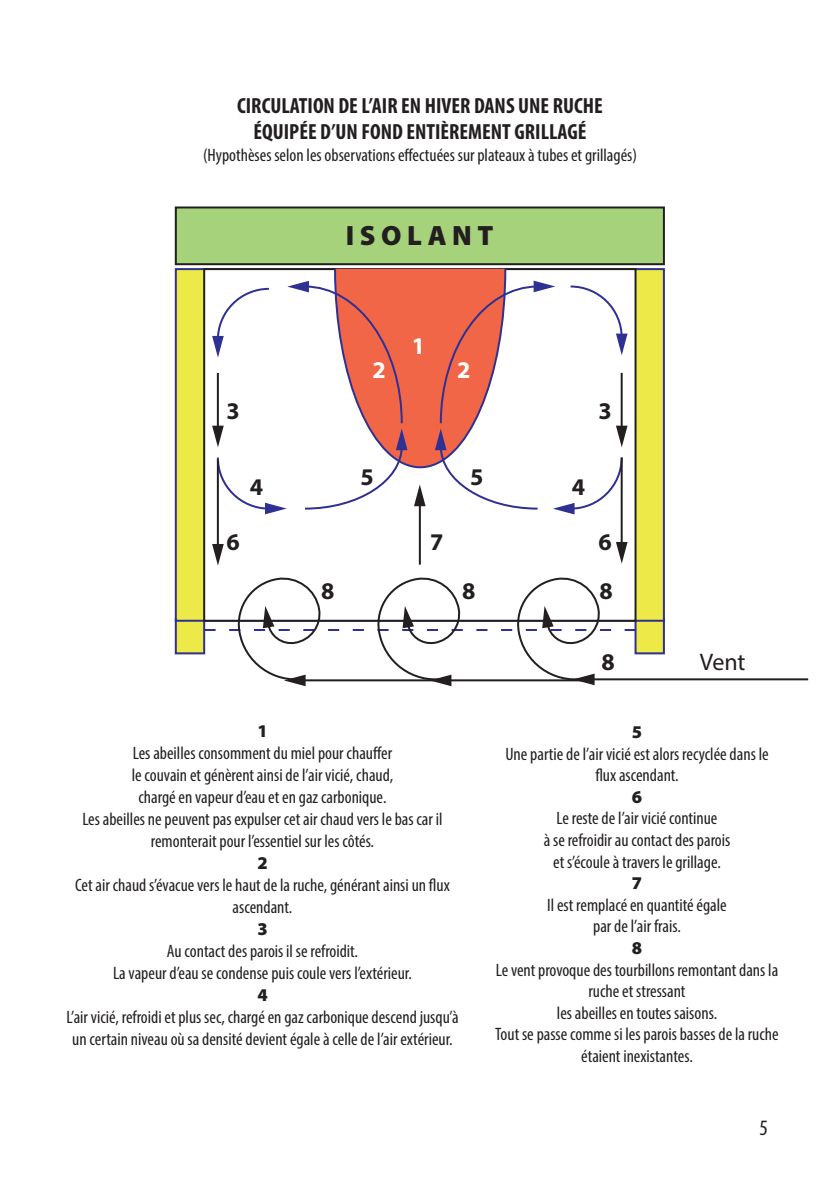
<style>
.page{position:relative;width:840px;height:1191px;background:#fff}
.page>*{position:absolute;margin:0;border:0;box-sizing:border-box;transform-origin:0 0}
.t1{font:900 28px "Myriad Pro";letter-spacing:.2em;color:#231f20}
.t2{font:700 24px "Myriad Pro";color:#231f20}
.t3{font:24px "Myriad Pro";color:#231f20}
.t4{font:700 24px "Myriad Pro";color:#fff}
.t5{font:700 condensed 22px/26.4px "Myriad Pro";color:#231f20;text-align:center}
.t6{font:condensed 22px "Myriad Pro";color:#231f20}
.t7{font:condensed 18px/21.6px "Myriad Pro";color:#231f20;text-align:center}
.t8{font:900 18px "Myriad Pro";color:#231f20}
</style>
<div class="page">
<div style="left:175px;top:618px;width:30px;height:36px;background:#ede948;border:2px solid #2e3092"></div>
<div style="left:634px;top:618px;width:30px;height:36px;background:#ede948;border:2px solid #2e3092"></div>
<svg style="left:204px;top:629px;width:11px;height:2px"></svg>
<svg style="left:352px;top:629px;width:12px;height:2px"></svg>
<svg style="left:624px;top:629px;width:11px;height:2px"></svg>
<svg style="left:476px;top:629px;width:11px;height:2px"></svg>
<div style="left:176px;top:207px;width:487px;height:57px;background:#a6d27c"></div>
<div style="left:175px;top:206px;width:489px;height:59px;border:2px solid #231f20"></div>
<div style="left:175px;top:268px;width:489px;height:354px;background:#ede948;border:2px solid #2e3092"></div>
<div style="left:204px;top:269px;width:431px;height:352px;background:#fff"></div>
<hr style="left:217px;top:459px;width:2px;height:89px;background:#231f20">
<svg style="left:212px;top:544px;width:12px;height:21px"></svg>
<hr style="left:620px;top:457px;width:2px;height:89px;background:#231f20">
<svg style="left:616px;top:542px;width:11px;height:21px"></svg>
<hr style="left:418px;top:502px;width:2px;height:62px;background:#231f20">
<svg style="left:212px;top:268px;width:415px;height:246px"></svg>
<hr style="left:301px;top:679px;width:141px;height:2px;background:#231f20">
<svg style="left:229px;top:577px;width:110px;height:109px"></svg>
<hr style="left:447px;top:679px;width:141px;height:2px;background:#231f20">
<svg style="left:372px;top:577px;width:91px;height:109px"></svg>
<hr style="left:590px;top:678px;width:217px;height:2px;background:#231f20">
<svg style="left:501px;top:577px;width:109px;height:108px"></svg>
<p class="t5" style="left:237px;top:92px;width:367px">CIRCULATION DE L’AIR EN HIVER DANS UNE RUCHE<br>ÉQUIPÉE D’UN FOND ENTIÈREMENT GRILLAGÉ</p>
<p class="t7" style="left:203px;top:144px;width:435px">(Hypothèses selon les observations effectuées sur plateaux à tubes et grillagés)</p>
<h1 class="t1" style="left:345px;top:217px;width:149px">ISOLANT</h1>
<h2 class="t4" style="left:411px;top:330px;width:15px">1</h2>
<h2 class="t4" style="left:372px;top:354px;width:15px">2</h2>
<h2 class="t4" style="left:457px;top:354px;width:15px">2</h2>
<h2 class="t2" style="left:226px;top:395px;width:15px">3</h2>
<h2 class="t2" style="left:598px;top:395px;width:15px">3</h2>
<h2 class="t2" style="left:360px;top:461px;width:15px">5</h2>
<h2 class="t2" style="left:470px;top:461px;width:15px">5</h2>
<h2 class="t2" style="left:250px;top:471px;width:15px">4</h2>
<h2 class="t2" style="left:571px;top:471px;width:15px">4</h2>
<h2 class="t2" style="left:226px;top:526px;width:15px">6</h2>
<h2 class="t2" style="left:430px;top:526px;width:15px">7</h2>
<h2 class="t2" style="left:598px;top:526px;width:15px">6</h2>
<h2 class="t2" style="left:321px;top:575px;width:15px">8</h2>
<h2 class="t2" style="left:599px;top:575px;width:15px">8</h2>
<h2 class="t2" style="left:462px;top:575px;width:15px">8</h2>
<h2 class="t2" style="left:601px;top:646px;width:15px">8</h2>
<h2 class="t3" style="left:699px;top:647px;width:47px">Vent</h2>
<p class="t8" style="left:257px;top:718px;width:12px">1</p>
<p class="t7" style="left:82px;top:741px;width:361px">Les abeilles consomment du miel pour chauffer<br>le couvain et génèrent ainsi de l’air vicié, chaud,<br>chargé en vapeur d’eau et en gaz carbonique.<br>Les abeilles ne peuvent pas expulser cet air chaud vers le bas car il remonterait pour l’essentiel sur les côtés.</p>
<p class="t8" style="left:257px;top:850px;width:12px">2</p>
<p class="t7" style="left:75px;top:873px;width:376px">Cet air chaud s’évacue vers le haut de la ruche, générant ainsi un flux ascendant.</p>
<p class="t8" style="left:257px;top:916px;width:12px">3</p>
<p class="t7" style="left:113px;top:939px;width:300px">Au contact des parois il se refroidit.<br>La vapeur d’eau se condense puis coule vers l’extérieur.</p>
<p class="t8" style="left:257px;top:982px;width:12px">4</p>
<p class="t7" style="left:66px;top:1005px;width:393px">L’air vicié, refroidi et plus sec, chargé en gaz carbonique descend jusqu’à un certain niveau où sa densité devient égale à celle de l’air extérieur.</p>
<p class="t8" style="left:631px;top:720px;width:12px">5</p>
<p class="t7" style="left:505px;top:742px;width:265px">Une partie de l’air vicié est alors recyclée dans le flux ascendant.</p>
<p class="t8" style="left:631px;top:784px;width:12px">6</p>
<p class="t7" style="left:543px;top:807px;width:188px">Le reste de l’air vicié continue<br>à se refroidir au contact des parois et s’écoule à travers le grillage.</p>
<p class="t8" style="left:631px;top:871px;width:12px">7</p>
<p class="t7" style="left:547px;top:894px;width:181px">Il est remplacé en quantité égale par de l’air frais.</p>
<p class="t8" style="left:631px;top:936px;width:12px">8</p>
<p class="t7" style="left:495px;top:958px;width:285px">Le vent provoque des tourbillons remontant dans la ruche et stressant<br>les abeilles en toutes saisons.<br>Tout se passe comme si les parois basses de la ruche étaient inexistantes.</p>
<p class="t6" style="left:759px;top:1114px;width:10px">5</p>
</div>
